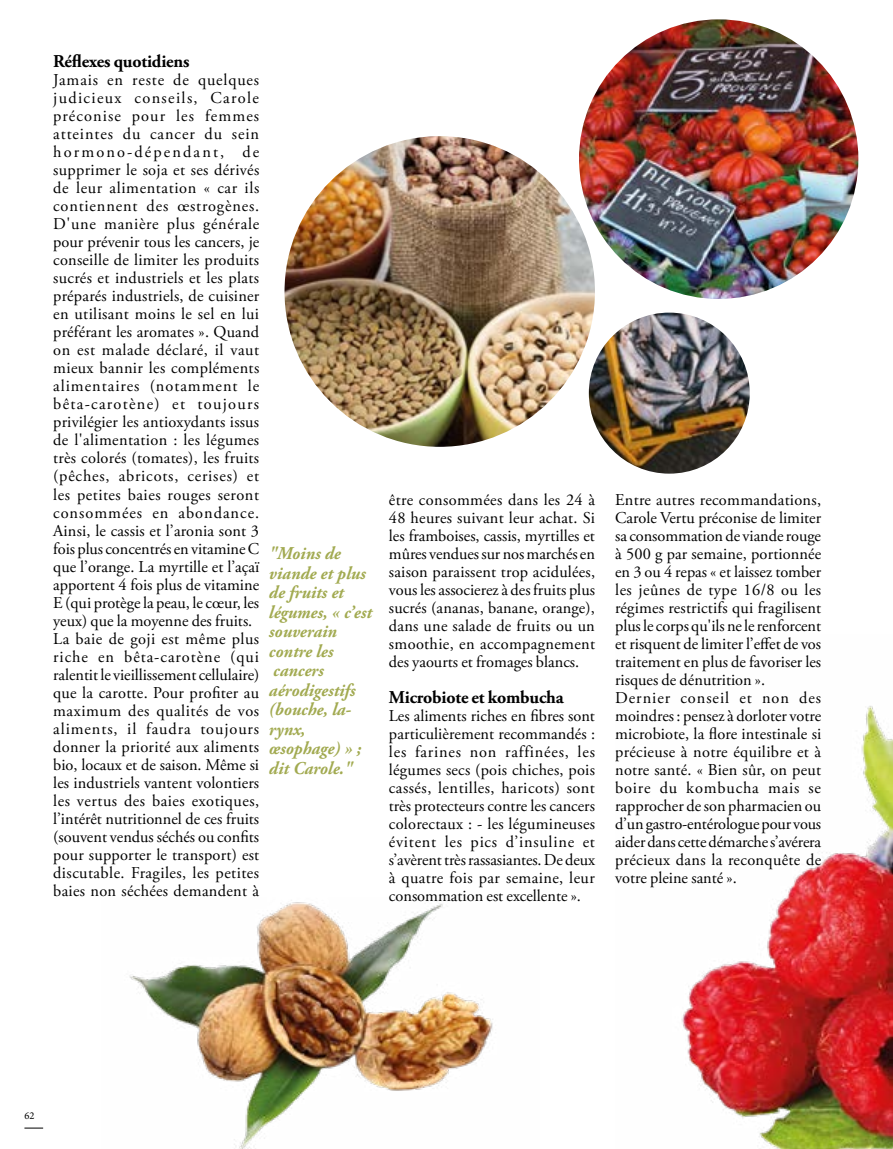
<style>
.page{position:relative;width:893px;height:1149px;background:#fff}
.page>*{position:absolute;margin:0;border:0;box-sizing:border-box;transform-origin:0 0}
.t1{font:italic 700 18px/19.5px "Adobe Garamond Pro";color:#a2aa51;scale:.96 1}
.t2{font:700 18px "Adobe Garamond Pro";letter-spacing:-.01em;color:#000}
.t3{font:16.5px/18px "Adobe Garamond Pro";letter-spacing:.015em;color:#000}
.t4{font:10.5px "Minion Pro";color:#000}
</style>
<div class="page">
<svg style="left:24px;top:1127px;width:19px;height:1px"></svg>
<img style="left:579px;top:19px;width:279px;height:280px;border-radius:140px">
<img style="left:589px;top:312px;width:161px;height:161px;border-radius:80px">
<img style="left:129px;top:900px;width:364px;height:248px">
<img style="left:285px;top:136px;width:310px;height:310px;border-radius:155px">
<img style="left:681px;top:706px;width:212px;height:442px">
<p class="t2" style="left:53px;top:51px;width:138px">Réflexes quotidiens</p>
<p class="t3" style="left:53px;top:71px;width:208px">Jamais en reste de quelques judicieux conseils, Carole préconise pour les femmes atteintes du cancer du sein hormono-dépendant, de supprimer le soja et ses dérivés de leur alimentation « car ils contiennent des œstrogènes.<br>D'une manière plus générale pour prévenir tous les cancers, je conseille de limiter les produits sucrés et industriels et les plats préparés industriels, de cuisiner en utilisant moins le sel en lui préférant les aromates ». Quand on est malade déclaré, il vaut mieux bannir les compléments alimentaires (notamment le bêta-carotène) et toujours privilégier les antioxydants issus de l'alimentation : les légumes très colorés (tomates), les fruits (pêches, abricots, cerises) et les petites baies rouges seront consommées en abondance.<br>Ainsi, le cassis et l’aronia sont 3 fois plus concentrés en vitamine C que l’orange. La myrtille et l’açaï apportent 4 fois plus de vitamine<br>E (qui protège la peau, le cœur, les yeux) que la moyenne des fruits.<br>La baie de goji est même plus riche en bêta-carotène (qui ralentit le vieillissement cellulaire) que la carotte. Pour profiter au maximum des qualités de vos aliments, il faudra toujours donner la priorité aux aliments bio, locaux et de saison. Même si les industriels vantent volontiers les vertus des baies exotiques, l’intérêt nutritionnel de ces fruits (souvent vendus séchés ou confits pour supporter le transport) est discutable. Fragiles, les petites baies non séchées demandent à</p>
<p class="t1" style="left:269px;top:543px;width:109px">"Moins de viande et plus de fruits et légumes, « c’est souverain contre les cancers aérodigestifs (bouche, la&shy;rynx, œsophage) » ; dit Carole."</p>
<p class="t3" style="left:389px;top:491px;width:208px;text-align:justify">être consommées dans les 24 à 48 heures suivant leur achat. Si les framboises, cassis, myrtilles et mûres vendues sur nos marchés en saison paraissent trop acidulées, vous les associerez à des fruits plus sucrés (ananas, banane, orange), dans une salade de fruits ou un smoothie, en accompagnement des yaourts et fromages blancs.</p>
<p class="t2" style="left:389px;top:686px;width:176px">Microbiote et kombucha</p>
<p class="t3" style="left:389px;top:707px;width:208px;text-align:justify">Les aliments riches en fibres sont particulièrement recommandés : les farines non raffinées, les légumes secs (pois chiches, pois cassés, lentilles, haricots) sont très protecteurs contre les cancers colorectaux : - les légumineuses évitent les pics d’insuline et s’avèrent très rassasiantes. De deux à quatre fois par semaine, leur consommation est excellente ».</p>
<p class="t3" style="left:615px;top:491px;width:208px">Entre autres recommandations,<br>Carole Vertu préconise de limiter sa consommation de viande rouge à 500 g par semaine, portionnée en 3 ou 4 repas « et laissez tomber les jeûnes de type 16/8 ou les régimes restrictifs qui fragilisent plus le corps qu'ils ne le renforcent et risquent de limiter l’effet de vos traitement en plus de favoriser les risques de dénutrition ».<br>Dernier conseil et non des moindres : pensez à dorloter votre microbiote, la flore intestinale si précieuse à notre équilibre et à notre santé. « Bien sûr, on peut boire du kombucha mais se rapprocher de son pharmacien ou d’un gastro-entérologue pour vous aider dans cette démarche s’avérera précieux dans la reconquête de votre pleine santé ».</p>
<p class="t4" style="left:24px;top:1107px;width:12px">62</p>
</div>
